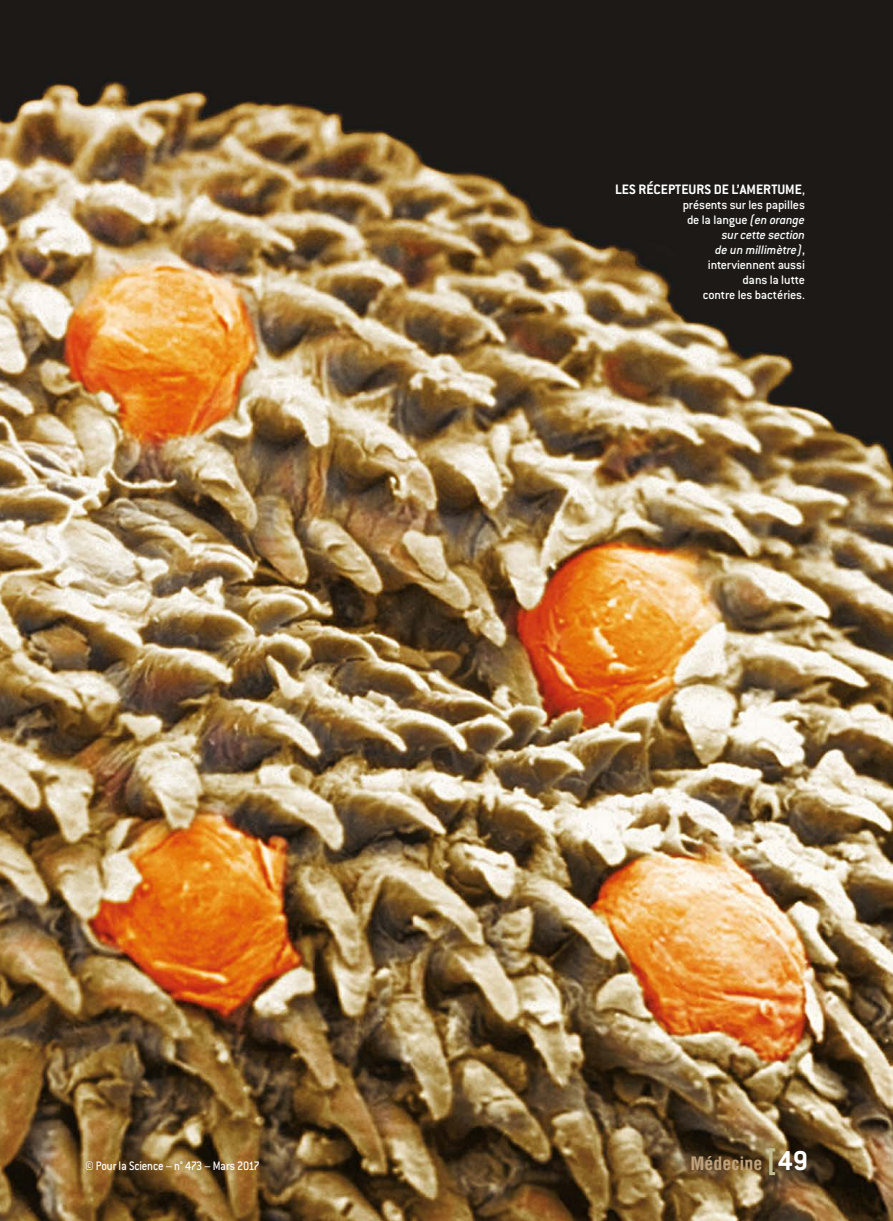
<style>
.page{position:relative;width:893px;height:1221px;background:#fff}
.page>*{position:absolute;margin:0;border:0;box-sizing:border-box;transform-origin:0 0}
.t1{font:700 condensed 18px "Helvetica";color:#c0a37c}
._008_légende{font:700 15px "Conduit ITC";color:#fff}
._008_légende-2{font:500 13.5px/15px "Conduit ITC";letter-spacing:-.015em;color:#fff;text-align:right}
._008_légende-3{font:500 13.5px "Conduit ITC";letter-spacing:-.015em;color:#fff;scale:.9 1}
.s1{font-weight:500;font-size:13.5px}
.s2{font-style:italic}
.s3{font-family:"Conduit ITC";font-stretch:normal;font-size:30px;color:#c2be91}
.s4{font-family:"Conduit ITC";font-stretch:normal;font-size:30px;color:#fff}
</style>
<div class="page">
<img style="left:0;top:0;width:893px;height:1220px">
<p class="_008_légende-3" style="left:85px;top:1158px;width:195px">© Pour la Science – n° 473 – Mars 2017</p>
<p class="_008_légende" style="left:615px;top:181px;width:191px">LES RÉCEPTEURS DE L’AMERTUME<span class="s1">,</span></p>
<p class="_008_légende-2" style="left:683px;top:197px;width:124px">présents sur les papilles de la langue <span class="s2">(en orange sur cette section<br>de un millimètre)</span>, interviennent aussi dans la lutte<br>contre les bactéries.</p>
<p class="t1" style="left:690px;top:1152px;width:119px">Médecine <span class="s3">[</span><span class="s4">49</span></p>
</div>
